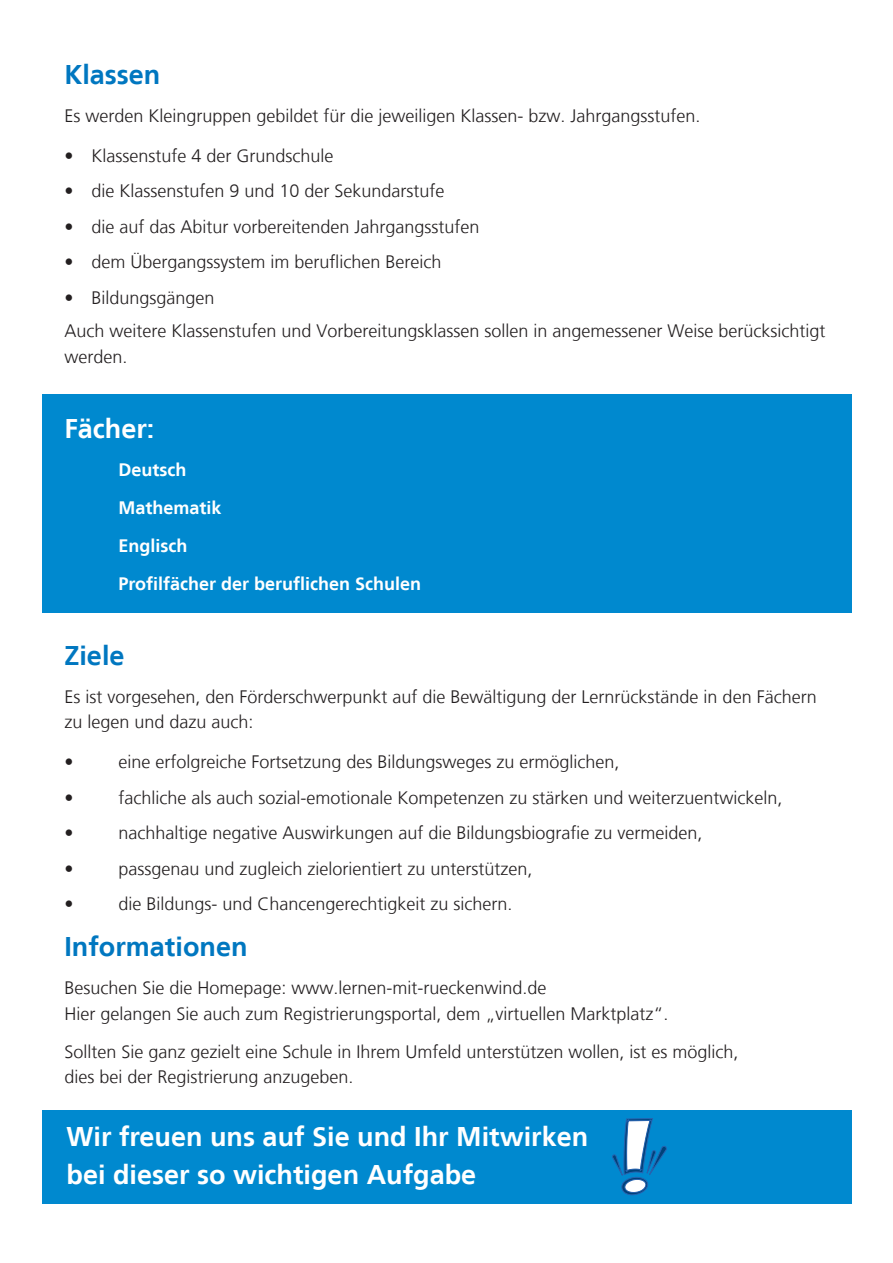
<style>
.page{position:relative;width:893px;height:1263px;background:#fff}
.page>*{position:absolute;margin:0;border:0;box-sizing:border-box;transform-origin:0 0}
.t1{font:700 27px/37.8px "Frutiger LT";color:#fff}
.t2{font:700 27px "Frutiger LT";color:#0077c0}
.t3{font:300 18px/25.2px "Frutiger LT";color:#231f20}
.t4{font:700 18px/38px "Frutiger LT";color:#fff}
</style>
<div class="page">
<div style="left:42px;top:394px;width:809px;height:219px;background:#0089cf"></div>
<div style="left:42px;top:1110px;width:809px;height:93px;background:#0089cf"></div>
<svg style="left:612px;top:1118px;width:55px;height:77px"></svg>
<h1 class="t2" style="left:64px;top:59px;width:98px">Klassen</h1>
<p class="t3" style="left:64px;top:103px;width:638px">Es werden Kleingruppen gebildet für die jeweiligen Klassen- bzw. Jahrgangsstufen.</p>
<p class="t3" style="left:64px;top:143px;width:271px">• Klassenstufe 4 der Grundschule</p>
<p class="t3" style="left:64px;top:179px;width:382px">• die Klassenstufen 9 und 10 der Sekundarstufe</p>
<p class="t3" style="left:64px;top:214px;width:417px">• die auf das Abitur vorbereitenden Jahrgangsstufen</p>
<p class="t3" style="left:64px;top:250px;width:379px">• dem Übergangssystem im beruflichen Bereich</p>
<p class="t3" style="left:64px;top:281px;width:763px;line-height:33.8px">• Bildungsgängen<br>Auch weitere Klassenstufen und Vorbereitungsklassen sollen in angemessener Weise berücksichtigt</p>
<p class="t3" style="left:64px;top:344px;width:65px">werden.</p>
<h1 class="t1" style="left:64px;top:410px;width:92px">Fächer:</h1>
<p class="t4" style="left:118px;top:451px;width:304px">Deutsch<br>Mathematik<br>Englisch<br>Profilfächer der beruflichen Schulen</p>
<h1 class="t2" style="left:64px;top:640px;width:62px">Ziele</h1>
<p class="t3" style="left:64px;top:685px;width:754px">Es ist vorgesehen, den Förderschwerpunkt auf die Bewältigung der Lernrückstände in den Fächern zu legen und dazu auch:</p>
<p class="t3" style="left:64px;top:749px;width:10px">•</p>
<p class="t3" style="left:118px;top:749px;width:503px">eine erfolgreiche Fortsetzung des Bildungsweges zu ermöglichen,</p>
<p class="t3" style="left:64px;top:785px;width:10px">•</p>
<p class="t3" style="left:118px;top:785px;width:666px">fachliche als auch sozial-emotionale Kompetenzen zu stärken und weiterzuentwickeln,</p>
<p class="t3" style="left:64px;top:820px;width:10px">•</p>
<p class="t3" style="left:118px;top:820px;width:586px">nachhaltige negative Auswirkungen auf die Bildungsbiografie zu vermeiden,</p>
<p class="t3" style="left:64px;top:856px;width:10px">•</p>
<p class="t3" style="left:118px;top:856px;width:416px">passgenau und zugleich zielorientiert zu unterstützen,</p>
<p class="t3" style="left:64px;top:891px;width:10px">•</p>
<p class="t3" style="left:118px;top:891px;width:396px">die Bildungs- und Chancengerechtigkeit zu sichern.</p>
<h1 class="t2" style="left:64px;top:931px;width:185px">Informationen</h1>
<p class="t3" style="left:64px;top:976px;width:606px">Besuchen Sie die Homepage: www.lernen-mit-rueckenwind.de<br>Hier gelangen Sie auch zum Registrierungsportal, dem „virtuellen Marktplatz“.</p>
<p class="t3" style="left:64px;top:1039px;width:676px">Sollten Sie ganz gezielt eine Schule in Ihrem Umfeld unterstützen wollen, ist es möglich, dies bei der Registrierung anzugeben.</p>
<h1 class="t1" style="left:67px;top:1118px;width:523px">Wir freuen uns auf Sie und Ihr Mitwirken bei dieser so wichtigen Aufgabe</h1>
</div>
